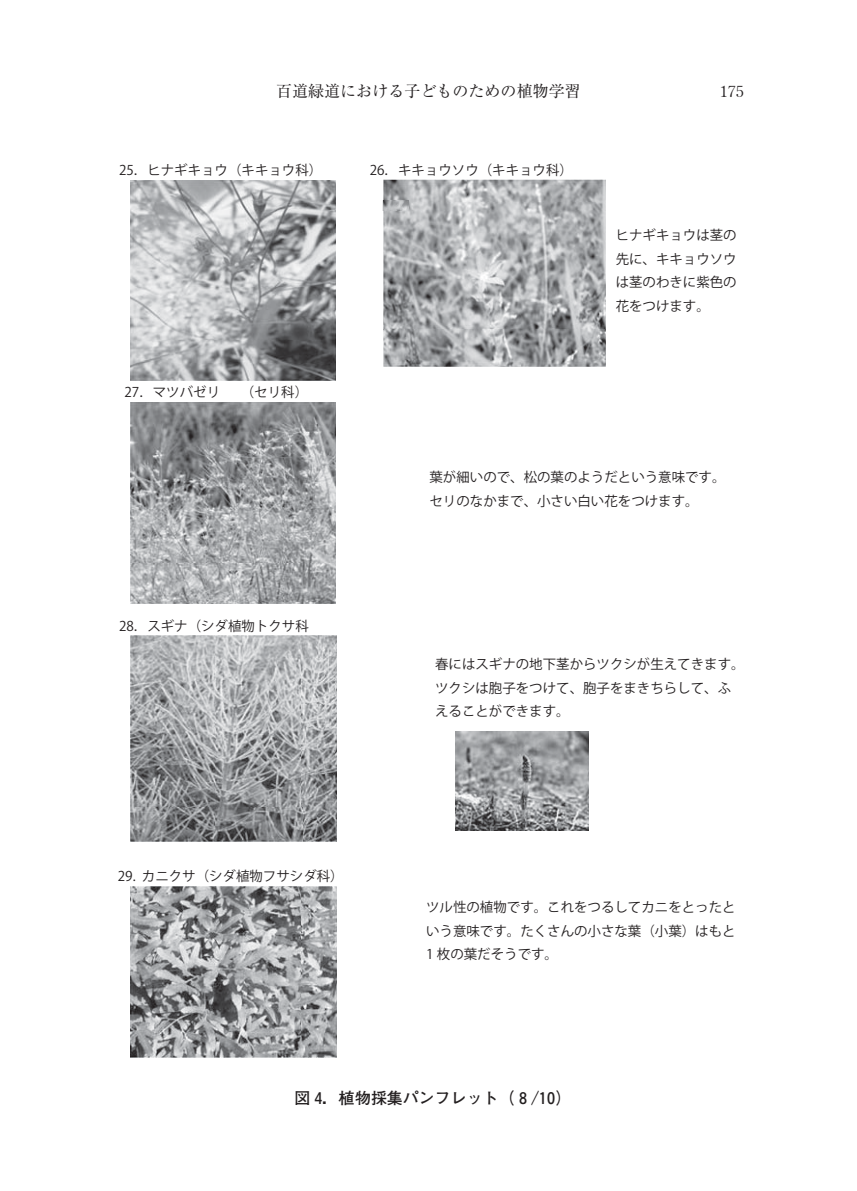
<style>
.page{position:relative;width:857px;height:1191px;background:#fff}
.page>*{position:absolute;margin:0;border:0;box-sizing:border-box;transform-origin:0 0}
.t1{font:700 16px "Futo Go B101";color:#231f20}
.t2{font:16px "Ryumin";color:#231f20}
.t3{font:16px "Edian Math";color:#231f20}
.t4{font:13.4px/23.6px "Koz Go Pro Regular 90 pv RKSJ H";color:#231f20}
</style>
<div class="page">
<img style="left:130px;top:180px;width:205px;height:200px">
<img style="left:130px;top:402px;width:206px;height:201px">
<img style="left:131px;top:635px;width:205px;height:206px">
<img style="left:130px;top:886px;width:206px;height:171px">
<img style="left:383px;top:180px;width:222px;height:187px">
<img style="left:383px;top:200px;width:25px;height:11px">
<img style="left:455px;top:731px;width:133px;height:100px">
<p class="t2" style="left:276px;top:86px;width:306px">百道緑道における子どものための植物学習</p>
<p class="t3" style="left:719px;top:85px;width:26px">175</p>
<p class="t4" style="left:119px;top:160px;width:204px">25．ヒナギキョウ（キキョウ科）</p>
<p class="t4" style="left:369px;top:160px;width:204px">26．キキョウソウ（キキョウ科）</p>
<p class="t4" style="left:124px;top:382px;width:97px">27．マツバゼリ</p>
<p class="t4" style="left:241px;top:382px;width:69px">（セリ科）</p>
<p class="t4" style="left:615px;top:225px;width:122px;text-align:justify">ヒナギキョウは茎の先に、キキョウソウは茎のわきに紫色の花をつけます。</p>
<p class="t4" style="left:119px;top:616px;width:191px">28．スギナ（シダ植物トクサ科</p>
<p class="t4" style="left:118px;top:866px;width:227px">29. カニクサ（シダ植物フサシダ科）</p>
<p class="t4" style="left:429px;top:467px;width:297px">葉が細いので、松の葉のようだという意味です。セリのなかまで、小さい白い花をつけます。</p>
<p class="t4" style="left:435px;top:654px;width:311px">春にはスギナの地下茎からツクシが生えてきます。ツクシは胞子をつけて、胞子をまきちらして、ふえることができます。</p>
<p class="t4" style="left:426px;top:897px;width:311px;text-align:justify">ツル性の植物です。これをつるしてカニをとったという意味です。たくさんの小さな葉（小葉）はもと1 枚の葉だそうです。</p>
<p class="t1" style="left:294px;top:1091px;width:278px">図４．植物採集パンフレット（８／１０）</p>
</div>
